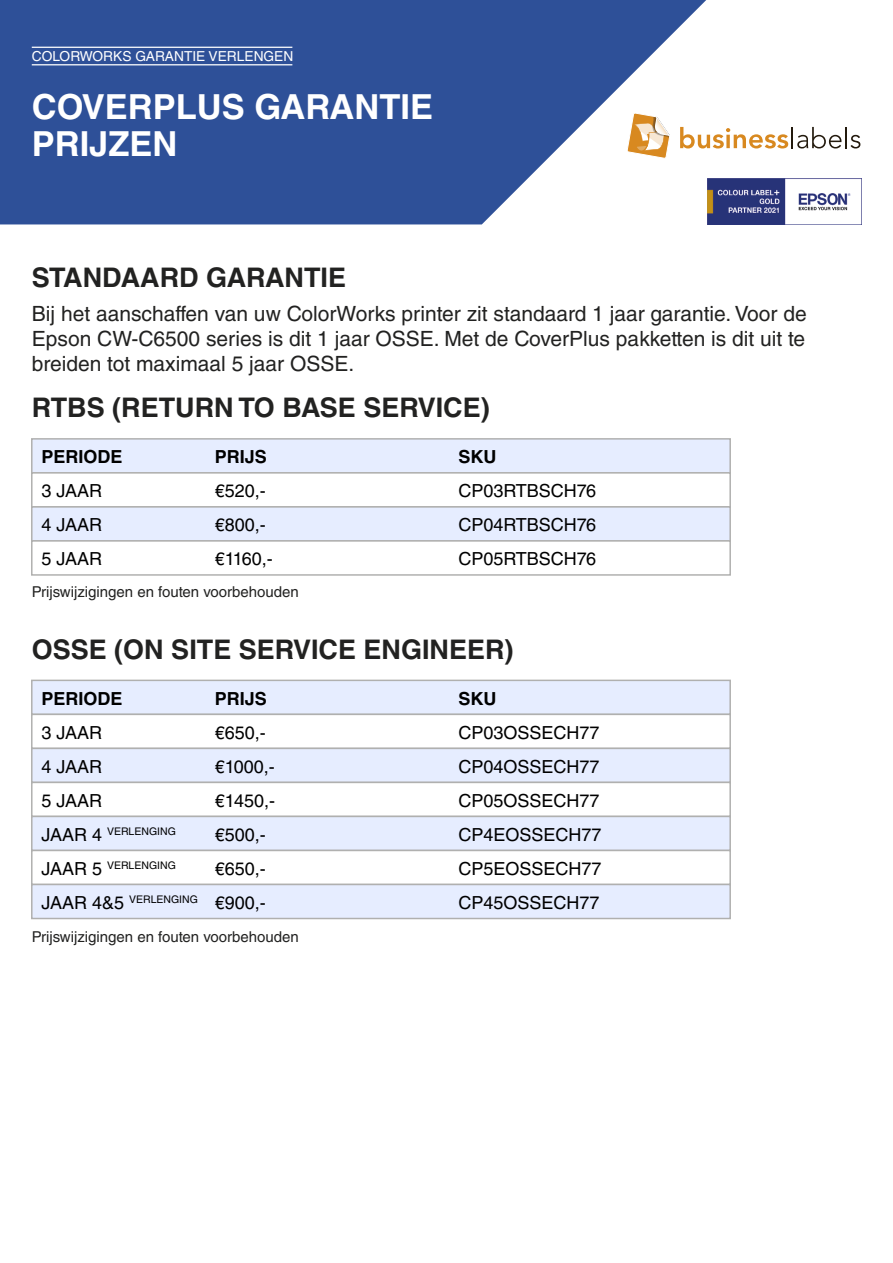
<style>
.page{position:relative;width:893px;height:1263px;background:#fff}
.page>*{position:absolute;margin:0;border:0;box-sizing:border-box;transform-origin:0 0}
.t1{font:700 34.5px/37.2px "Helvetica LT Std";color:#fff}
.t2{font:700 27px "Helvetica LT Std";color:#222221}
.t3{font:21px/25.2px "Helvetica LT Std";color:#222221;text-align:justify}
.t4{font:18px/34px "Helvetica LT Std";color:#000;text-align:right}
.t5{font:700 18px "Helvetica LT Std";color:#000}
.t6{font:15px "Helvetica LT Std";color:#222221}
.t7{font:13.8px "Helvetica LT Std";color:#fff}
.t8{font:10.5px "Helvetica LT Std";color:#000}
.s1{font-size:18px}
</style>
<div class="page">
<svg style="left:0;top:0;width:719px;height:224px;fill:#2e5098"></svg>
<hr style="left:32px;top:64px;width:260px;height:1px;background:#fff">
<hr style="left:32px;top:47px;width:260px;height:1px;background:#fff">
<div style="left:31px;top:438px;width:700px;height:36px;background:#e6edff;border:1px solid #b0b0af"></div>
<div style="left:31px;top:472px;width:700px;height:36px;background:#fff;border:1px solid #b0b0af"></div>
<div style="left:31px;top:506px;width:700px;height:36px;background:#e6edff;border:1px solid #b0b0af"></div>
<div style="left:31px;top:540px;width:700px;height:36px;background:#fff;border:1px solid #b0b0af"></div>
<img style="left:707px;top:179px;width:144px;height:45px">
<svg style="left:680px;top:127px;width:108px;height:21px"></svg>
<hr style="left:791px;top:127px;width:2px;height:21px;background:#231a0d">
<svg style="left:797px;top:127px;width:44px;height:21px"></svg>
<hr style="left:845px;top:127px;width:2px;height:21px;background:#231a0d">
<svg style="left:850px;top:135px;width:10px;height:13px"></svg>
<svg style="left:627px;top:113px;width:43px;height:45px"></svg>
<div style="left:31px;top:680px;width:700px;height:35px;background:#e6edff;border:1px solid #b0b0af"></div>
<div style="left:31px;top:714px;width:700px;height:35px;background:#fff;border:1px solid #b0b0af"></div>
<div style="left:31px;top:748px;width:700px;height:35px;background:#e6edff;border:1px solid #b0b0af"></div>
<div style="left:31px;top:782px;width:700px;height:35px;background:#fff;border:1px solid #b0b0af"></div>
<div style="left:31px;top:816px;width:700px;height:35px;background:#e6edff;border:1px solid #b0b0af"></div>
<div style="left:31px;top:850px;width:700px;height:35px;background:#fff;border:1px solid #b0b0af"></div>
<div style="left:31px;top:884px;width:700px;height:35px;background:#e6edff;border:1px solid #b0b0af"></div>
<p class="t7" style="left:32px;top:49px;width:263px">COLORWORKS GARANTIE VERLENGEN</p>
<h1 class="t1" style="left:32px;top:88px;width:403px">COVERPLUS GARANTIE<br>PRIJZEN</h1>
<h2 class="t2" style="left:32px;top:261px;width:316px">STANDAARD GARANTIE</h2>
<p class="t3" style="left:32px;top:301px;width:776px">Bij het aanschaffen van uw ColorWorks printer zit standaard 1 jaar garantie. Voor de Epson CW-C6500 series is dit 1 jaar OSSE. Met de CoverPlus pakketten is dit uit te breiden tot maximaal 5 jaar OSSE.</p>
<h2 class="t2" style="left:32px;top:391px;width:459px">RTBS (RETURN TO BASE SERVICE)</h2>
<p class="t5" style="left:41px;top:446px;width:83px">PERIODE</p>
<p class="t5" style="left:215px;top:446px;width:54px">PRIJS</p>
<p class="t5" style="left:458px;top:446px;width:39px">SKU</p>
<p class="t4" style="left:41px;top:474px;width:62px">3 JAAR</p>
<p class="t4" style="left:215px;top:474px;width:53px">€520,-</p>
<p class="t4" style="left:458px;top:474px;width:139px">CP03RTBSCH76</p>
<p class="t4" style="left:41px;top:508px;width:62px">4 JAAR</p>
<p class="t4" style="left:215px;top:508px;width:53px">€800,-</p>
<p class="t4" style="left:458px;top:508px;width:139px">CP04RTBSCH76</p>
<p class="t4" style="left:41px;top:542px;width:62px">5 JAAR</p>
<p class="t4" style="left:215px;top:542px;width:60px">€1160,-</p>
<p class="t4" style="left:458px;top:542px;width:139px">CP05RTBSCH76</p>
<p class="t6" style="left:32px;top:583px;width:269px">Prijswijzigingen en fouten voorbehouden</p>
<h2 class="t2" style="left:32px;top:633px;width:483px">OSSE (ON SITE SERVICE ENGINEER)</h2>
<p class="t5" style="left:41px;top:687px;width:83px">PERIODE</p>
<p class="t5" style="left:215px;top:687px;width:54px">PRIJS</p>
<p class="t5" style="left:458px;top:687px;width:39px">SKU</p>
<p class="t4" style="left:41px;top:715px;width:62px">3 JAAR</p>
<p class="t4" style="left:215px;top:715px;width:53px">€650,-</p>
<p class="t4" style="left:458px;top:715px;width:143px">CP03OSSECH77</p>
<p class="t4" style="left:41px;top:749px;width:62px">4 JAAR</p>
<p class="t4" style="left:215px;top:749px;width:62px">€1000,-</p>
<p class="t4" style="left:458px;top:749px;width:143px">CP04OSSECH77</p>
<p class="t4" style="left:41px;top:783px;width:62px">5 JAAR</p>
<p class="t4" style="left:215px;top:783px;width:62px">€1450,-</p>
<p class="t8" style="left:41px;top:825px;width:136px"><span class="s1">JAAR 4</span> VERLENGING</p>
<p class="t4" style="left:215px;top:817px;width:53px">€500,-</p>
<p class="t8" style="left:41px;top:859px;width:136px"><span class="s1">JAAR 5</span> VERLENGING</p>
<p class="t4" style="left:458px;top:783px;width:145px;text-align:justify">CP05OSSECH77<br>CP4EOSSECH77<br>CP5EOSSECH77<br>CP45OSSECH77</p>
<p class="t4" style="left:41px;top:851px;width:226px">€650,-<br>JAAR 4&amp;5 <sup>VERLENGING</sup> €900,-</p>
<p class="t6" style="left:32px;top:928px;width:269px">Prijswijzigingen en fouten voorbehouden</p>
</div>
